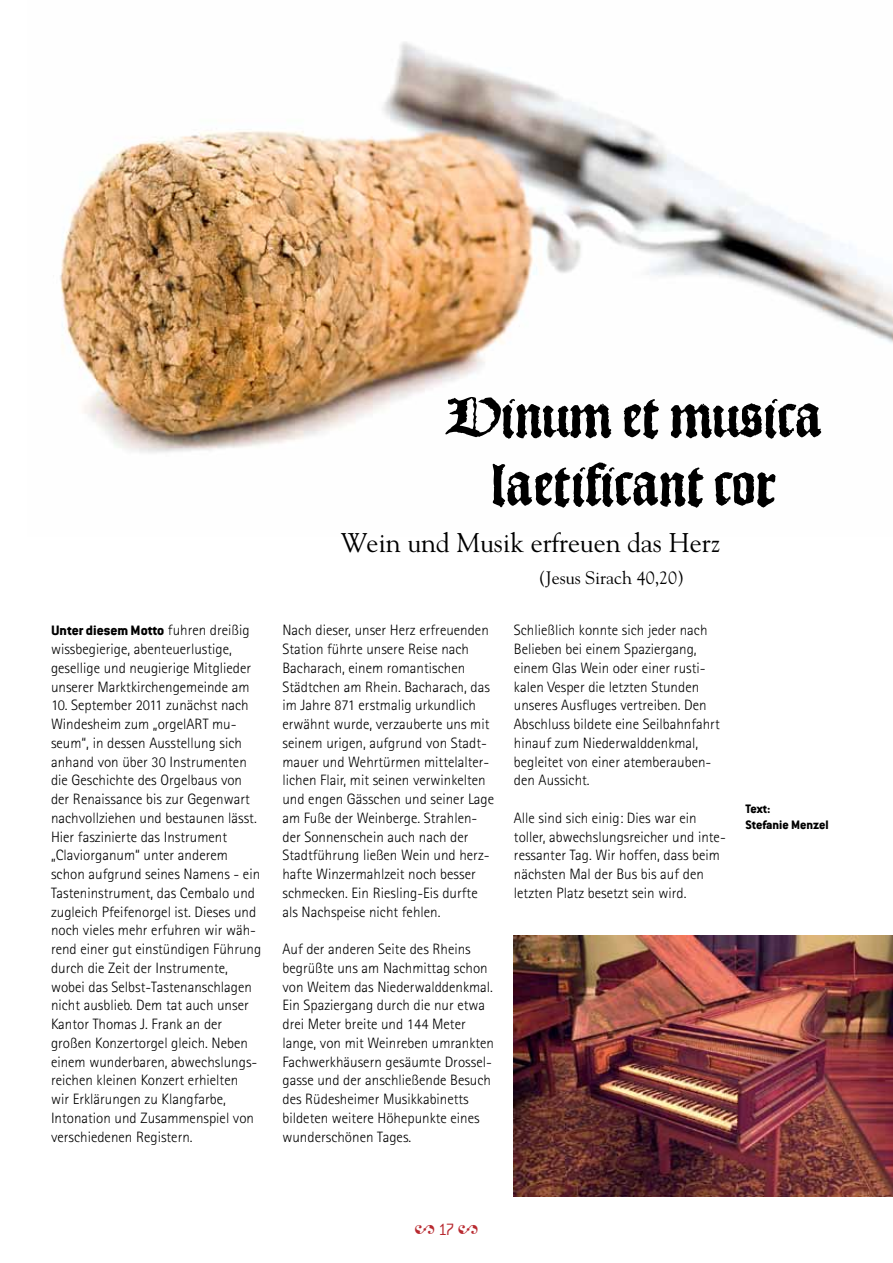
<style>
.page{position:relative;width:893px;height:1263px;background:#fff}
.page>*{position:absolute;margin:0;border:0;box-sizing:border-box;transform-origin:0 0}
.t1{font:27px "Goudy";color:#000}
.t2{font:18px "Goudy";color:#000}
.t3{font:18px "Adobe Garamond Pro";color:#b8292f}
.t4{font:300 15px/18.8px "Rotis Sans Serif";color:#000}
.t5{font:800 15px "Conduit ITC Std";color:#000}
.t6{font:800 13.5px/16.5px "Conduit ITC Std";color:#000}
.s1{font-family:"Rotis Sans Serif";font-weight:300}
.s2{font-family:"Conduit ITC Std";font-weight:300}
</style>
<div class="page">
<img style="left:60px;top:42px;width:833px;height:461px">
<svg style="left:493px;top:462px;width:283px;height:46px"></svg>
<svg style="left:445px;top:397px;width:376px;height:42px"></svg>
<img style="left:514px;top:935px;width:379px;height:262px">
<p class="t5" style="left:51px;top:621px;width:200px">Unter diesem Motto <span class="s1">fuhren dreißig</span></p>
<p class="t4" style="left:51px;top:640px;width:202px">wissbegierige, abenteuerlustige, gesellige und neugierige Mitglieder unserer Marktkirchengemeinde am</p>
<p class="t4" style="left:51px;top:696px;width:212px">10. September 2011 zunächst nach Windesheim zum „orgelART mu&shy;seum“, in dessen Ausstellung sich anhand von über 30 Instrumenten die Geschichte des Orgelbaus von der Renaissance bis zur Gegenwart nachvollziehen und bestaunen lässt.<br>Hier faszinierte das Instrument „Claviorganum“ unter anderem schon aufgrund seines Namens - ein Tasteninstrument, das Cembalo und zugleich Pfeifenorgel ist. Dieses und noch vieles mehr erfuhren wir wäh&shy;rend einer gut einstündigen Führung durch die Zeit der Instrumente, wobei das Selbst-Tastenanschlagen nicht ausblieb. Dem tat auch unser Kantor Thomas J. Frank an der großen Konzertorgel gleich. Neben einem wunderbaren, abwechslungs&shy;reichen kleinen Konzert erhielten<br>wir Erklärungen zu Klangfarbe, Intonation und Zusammenspiel von verschiedenen Registern.</p>
<h1 class="t1" style="left:341px;top:526px;width:381px">Wein und Musik erfreuen das Herz</h1>
<p class="t2" style="left:539px;top:567px;width:147px">(Jesus Sirach 40,20)</p>
<p class="t4" style="left:282px;top:621px;width:213px">Nach dieser, unser Herz erfreuenden Station führte unsere Reise nach Bacharach, einem romantischen Städtchen am Rhein. Bacharach, das im Jahre 871 erstmalig urkundlich erwähnt wurde, verzauberte uns mit seinem urigen, aufgrund von Stadt&shy;mauer und Wehrtürmen mittelalter&shy;lichen Flair, mit seinen verwinkelten und engen Gässchen und seiner Lage am Fuße der Weinberge. Strahlen&shy;der Sonnenschein auch nach der Stadtführung ließen Wein und herz&shy;hafte Winzermahlzeit noch besser schmecken. Ein Riesling-Eis durfte als Nachspeise nicht fehlen.</p>
<p class="t4" style="left:282px;top:940px;width:213px">Auf der anderen Seite des Rheins begrüßte uns am Nachmittag schon von Weitem das Niederwalddenkmal.<br>Ein Spaziergang durch die nur etwa drei Meter breite und 144 Meter lange, von mit Weinreben umrankten Fachwerkhäusern gesäumte Drossel&shy;gasse und der anschließende Besuch des Rüdesheimer Musikkabinetts bildeten weitere Höhepunkte eines wunderschönen Tages.</p>
<p class="t4" style="left:514px;top:621px;width:207px">Schließlich konnte sich jeder nach<br>Belieben bei einem Spaziergang, einem Glas Wein oder einer rusti&shy;kalen Vesper die letzten Stunden unseres Ausfluges vertreiben. Den<br>Abschluss bildete eine Seilbahnfahrt hinauf zum Niederwalddenkmal, begleitet von einer atemberauben&shy;den Aussicht.</p>
<p class="t4" style="left:514px;top:808px;width:213px">Alle sind sich einig: Dies war ein toller, abwechslungsreicher und inte&shy;ressanter Tag. Wir hoffen, dass beim nächsten Mal der Bus bis auf den letzten Platz besetzt sein wird.</p>
<p class="t6" style="left:745px;top:800px;width:85px">Text:<br>Stefanie Menzel</p>
<p class="t3" style="left:415px;top:1219px;width:65px">2 <span class="s2">17</span> 2</p>
</div>
